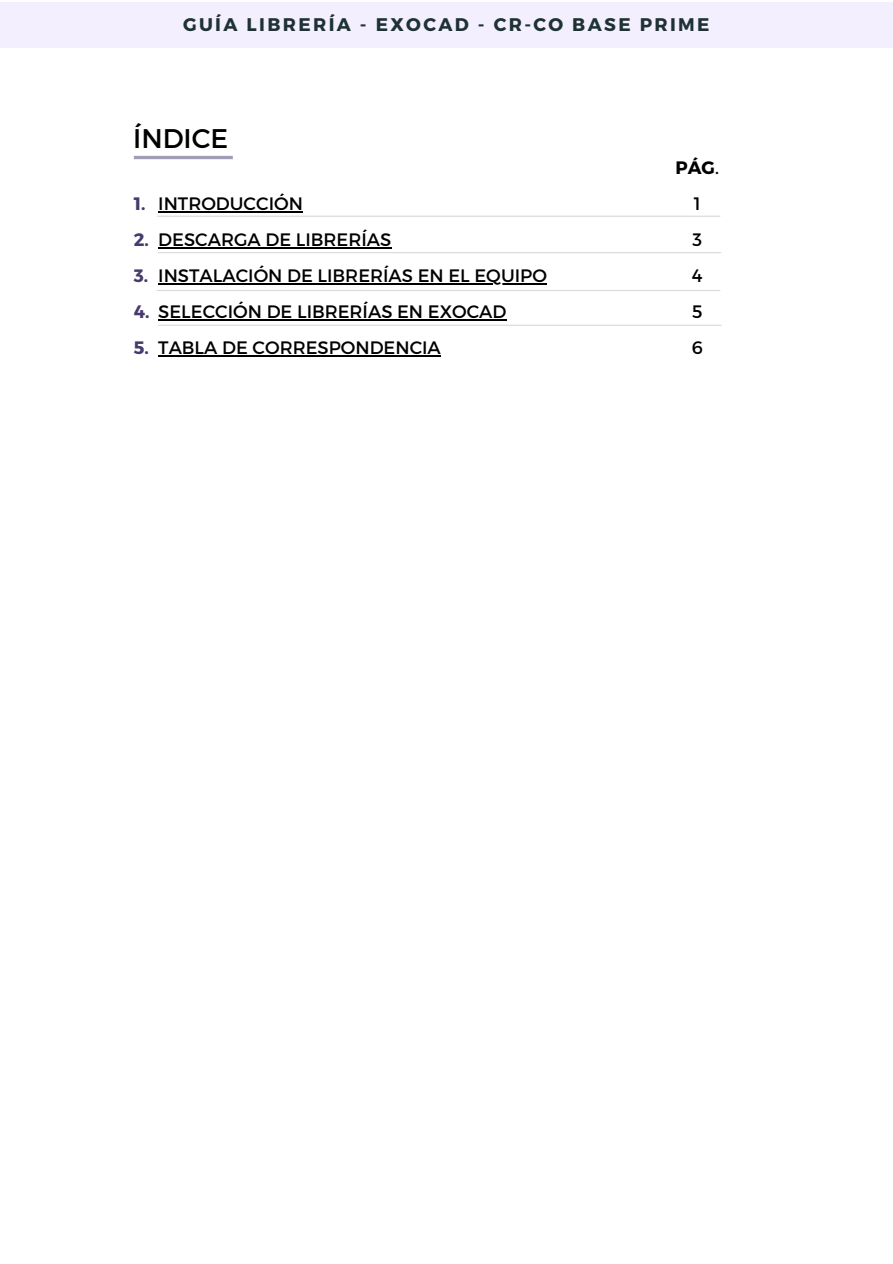
<style>
.page{position:relative;width:893px;height:1264px;background:#fff}
.page>*{position:absolute;margin:0;border:0;box-sizing:border-box;transform-origin:0 0}
.t1{font:27px "Montserrat";color:#000}
.t2{font:700 18.3px "Montserrat";letter-spacing:.13em;color:#1e3133}
.t3{font:18px "Montserrat";color:#000}
.t4{font:700 18px "Montserrat";color:#473a6d}
.t5{font:700 18px "Montserrat";color:#000}
.s1{font-weight:400}
</style>
<div class="page">
<div style="left:0;top:2px;width:892px;height:46px;background:#f3efff"></div>
<hr style="left:157px;top:252px;width:564px;height:1px;background:#d9d9d9">
<hr style="left:157px;top:290px;width:563px;height:1px;background:#d9d9d9">
<hr style="left:158px;top:325px;width:563px;height:1px;background:#d9d9d9">
<hr style="left:157px;top:216px;width:563px;height:1px;background:#d9d9d9">
<hr style="left:134px;top:156px;width:99px;height:3px;background:#473a6d">
<hr style="left:158px;top:211px;width:145px;height:2px;background:#000">
<hr style="left:158px;top:247px;width:233px;height:2px;background:#000">
<hr style="left:158px;top:283px;width:389px;height:2px;background:#000">
<hr style="left:158px;top:319px;width:348px;height:2px;background:#000">
<hr style="left:158px;top:355px;width:283px;height:1px;background:#000">
<p class="t2" style="left:183px;top:12px;width:528px">GUÍA LIBRERÍA - EXOCAD - CR-CO BASE PRIME</p>
<p class="t1" style="left:133px;top:120px;width:97px">ÍNDICE</p>
<p class="t4" style="left:134px;top:192px;width:13px">1.</p>
<p class="t4" style="left:134px;top:228px;width:17px">2.</p>
<p class="t4" style="left:134px;top:264px;width:16px">3.</p>
<p class="t4" style="left:134px;top:300px;width:17px">4.</p>
<p class="t4" style="left:134px;top:336px;width:17px">5.</p>
<p class="t3" style="left:158px;top:192px;width:146px">INTRODUCCIÓN</p>
<p class="t3" style="left:158px;top:228px;width:234px">DESCARGA DE LIBRERÍAS</p>
<p class="t3" style="left:158px;top:264px;width:390px">INSTALACIÓN DE LIBRERÍAS EN EL EQUIPO</p>
<p class="t3" style="left:158px;top:300px;width:350px">SELECCIÓN DE LIBRERÍAS EN EXOCAD</p>
<p class="t3" style="left:158px;top:336px;width:284px">TABLA DE CORRESPONDENCIA</p>
<p class="t5" style="left:675px;top:156px;width:45px">PÁG<span class="s1">.</span></p>
<p class="t3" style="left:693px;top:192px;width:8px">1</p>
<p class="t3" style="left:692px;top:228px;width:11px">3</p>
<p class="t3" style="left:691px;top:264px;width:12px">4</p>
<p class="t3" style="left:692px;top:300px;width:12px">5</p>
<p class="t3" style="left:691px;top:336px;width:13px">6</p>
</div>
